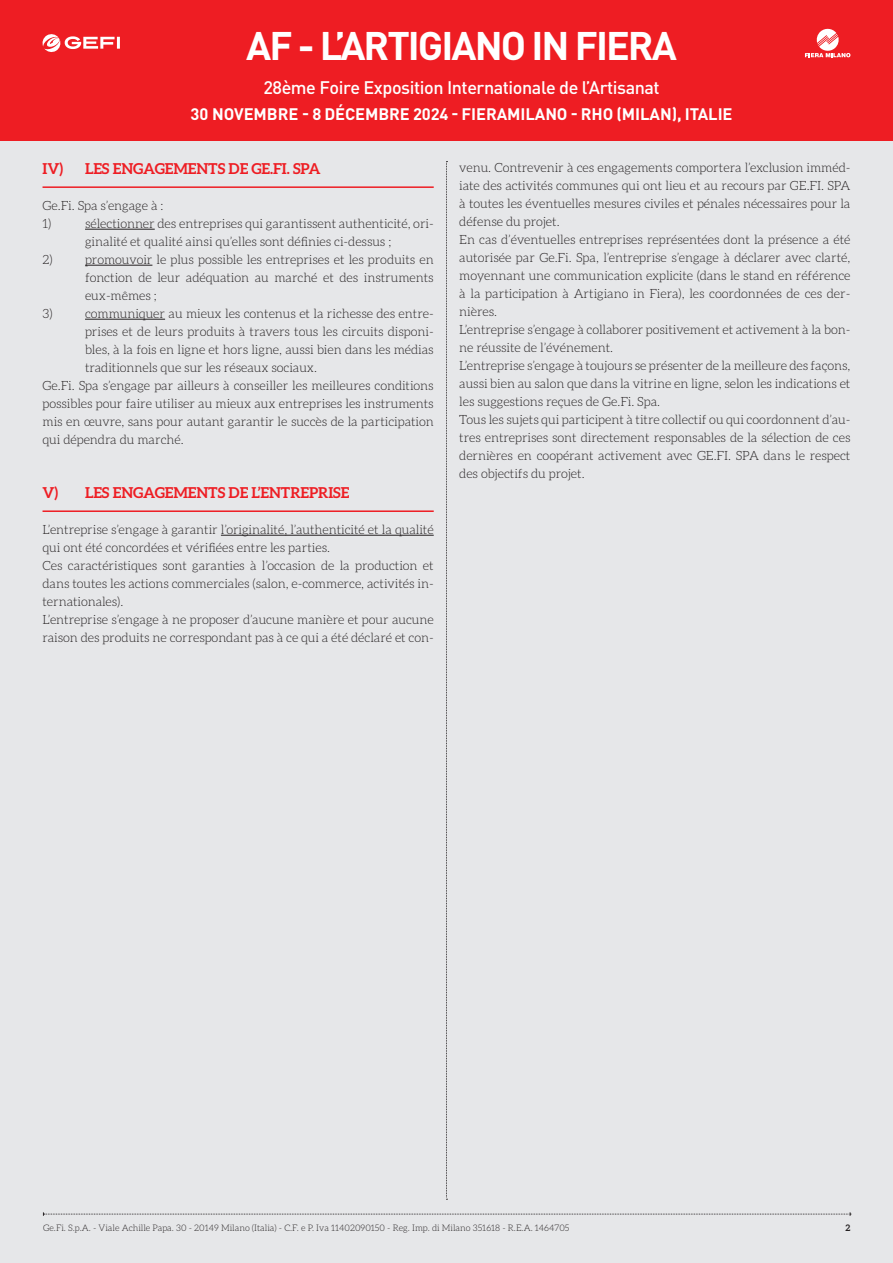
<style>
.page{position:relative;width:893px;height:1263px;background:#e6e7e9}
.page>*{position:absolute;margin:0;border:0;box-sizing:border-box;transform-origin:0 0}
.t1{font:700 39.45px "DIN Pro";letter-spacing:-.05em;color:#fff}
.t2{font:500 18px "DIN Pro";letter-spacing:-.025em;color:#fff}
.t3{font:700 16.5px "DIN Pro";letter-spacing:-.005em;color:#fff}
.t4{font:700 15px "Aleo";letter-spacing:-.005em;color:#ee1d23}
.t5{font:300 12.75px/18px "Aleo";letter-spacing:-.005em;color:#231f20}
.t6{font:300 9px "Aleo";color:#231f20}
.t7{font:700 9px "Aleo";color:#231f20}
</style>
<div class="page">
<div style="left:0;top:0;width:893px;height:140px;background:#ee1d23"></div>
<svg style="left:43px;top:1212px;width:808px;height:4px"></svg>
<svg style="left:446px;top:161px;width:1px;height:1039px"></svg>
<svg style="left:42px;top:34px;width:78px;height:18px"></svg>
<svg style="left:805px;top:28px;width:45px;height:29px"></svg>
<hr style="left:43px;top:186px;width:391px;height:2px;background:#ee1d23">
<hr style="left:85px;top:229px;width:70px;height:1px;background:#231f20">
<hr style="left:85px;top:265px;width:67px;height:1px;background:#231f20">
<hr style="left:85px;top:319px;width:80px;height:1px;background:#231f20">
<hr style="left:43px;top:510px;width:391px;height:2px;background:#ee1d23">
<hr style="left:221px;top:535px;width:213px;height:1px;background:#231f20">
<h1 class="t1" style="left:246px;top:13px;width:432px">AF - L’ARTIGIANO IN FIERA</h1>
<h2 class="t2" style="left:263px;top:73px;width:398px">28ème Foire Exposition Internationale de l’Artisanat</h2>
<p class="t3" style="left:191px;top:101px;width:543px">30 NOVEMBRE - 8 DÉCEMBRE 2024 - FIERAMILANO - RHO (MILAN), ITALIE</p>
<p class="t4" style="left:43px;top:159px;width:280px">IV) LES ENGAGEMENTS DE GE.FI. SPA</p>
<p class="t5" style="left:43px;top:197px;width:122px">Ge.Fi. Spa s’engage à :<br>1)</p>
<p class="t5" style="left:85px;top:215px;width:350px">sélectionner des entreprises qui garantissent authenticité, ori&shy;ginalité et qualité ainsi qu’elles sont définies ci-dessus ;</p>
<p class="t5" style="left:43px;top:251px;width:12px">2)</p>
<p class="t5" style="left:85px;top:251px;width:350px;text-align:justify">promouvoir le plus possible les entreprises et les produits en fonction de leur adéquation au marché et des instruments eux-mêmes ;</p>
<p class="t5" style="left:43px;top:305px;width:12px">3)</p>
<p class="t5" style="left:85px;top:305px;width:350px">communiquer au mieux les contenus et la richesse des entre-</p>
<p class="t5" style="left:85px;top:323px;width:350px">prises et de leurs produits à travers tous les circuits disponi-</p>
<p class="t5" style="left:85px;top:341px;width:350px">bles, à la fois en ligne et hors ligne, aussi bien dans les médias</p>
<p class="t5" style="left:85px;top:359px;width:233px">traditionnels que sur les réseaux sociaux.</p>
<p class="t5" style="left:43px;top:377px;width:393px">Ge.Fi. Spa s’engage par ailleurs à conseiller les meilleures conditions</p>
<p class="t5" style="left:43px;top:395px;width:393px">possibles pour faire utiliser au mieux aux entreprises les instruments</p>
<p class="t5" style="left:43px;top:413px;width:393px">mis en œuvre, sans pour autant garantir le succès de la participation</p>
<p class="t5" style="left:43px;top:431px;width:143px">qui dépendra du marché.</p>
<p class="t4" style="left:43px;top:483px;width:308px">V) LES ENGAGEMENTS DE L’ENTREPRISE</p>
<p class="t5" style="left:43px;top:521px;width:393px">L’entreprise s’engage à garantir l’originalité, l’authenticité et la qualité qui ont été concordées et vérifiées entre les parties.<br>Ces caractéristiques sont garanties à l’occasion de la production et dans toutes les actions commerciales (salon, e-commerce, activités in&shy;ternationales).<br>L’entreprise s’engage à ne proposer d’aucune manière et pour aucune raison des produits ne correspondant pas à ce qui a été déclaré et con-</p>
<p class="t5" style="left:459px;top:159px;width:393px">venu. Contrevenir à ces engagements comportera l’exclusion imméd&shy;iate des activités communes qui ont lieu et au recours par GE.FI. SPA à toutes les éventuelles mesures civiles et pénales nécessaires pour la défense du projet.<br>En cas d’éventuelles entreprises représentées dont la présence a été autorisée par Ge.Fi. Spa, l’entreprise s’engage à déclarer avec clarté, moyennant une communication explicite (dans le stand en référence à la participation à Artigiano in Fiera), les coordonnées de ces der&shy;nières.<br>L’entreprise s’engage à collaborer positivement et activement à la bon&shy;ne réussite de l’événement.<br>L’entreprise s’engage à toujours se présenter de la meilleure des façons, aussi bien au salon que dans la vitrine en ligne, selon les indications et les suggestions reçues de Ge.Fi. Spa.<br>Tous les sujets qui participent à titre collectif ou qui coordonnent d’au&shy;tres entreprises sont directement responsables de la sélection de ces dernières en coopérant activement avec GE.FI. SPA dans le respect des objectifs du projet.</p>
<p class="t6" style="left:43px;top:1222px;width:528px">Ge.Fi. S.p.A. - Viale Achille Papa. 30 - 20149 Milano (Italia) - C.F. e P. Iva 11402090150 - Reg. Imp. di Milano 351618 - R.E.A. 1464705</p>
<p class="t7" style="left:845px;top:1222px;width:6px">2</p>
</div>
